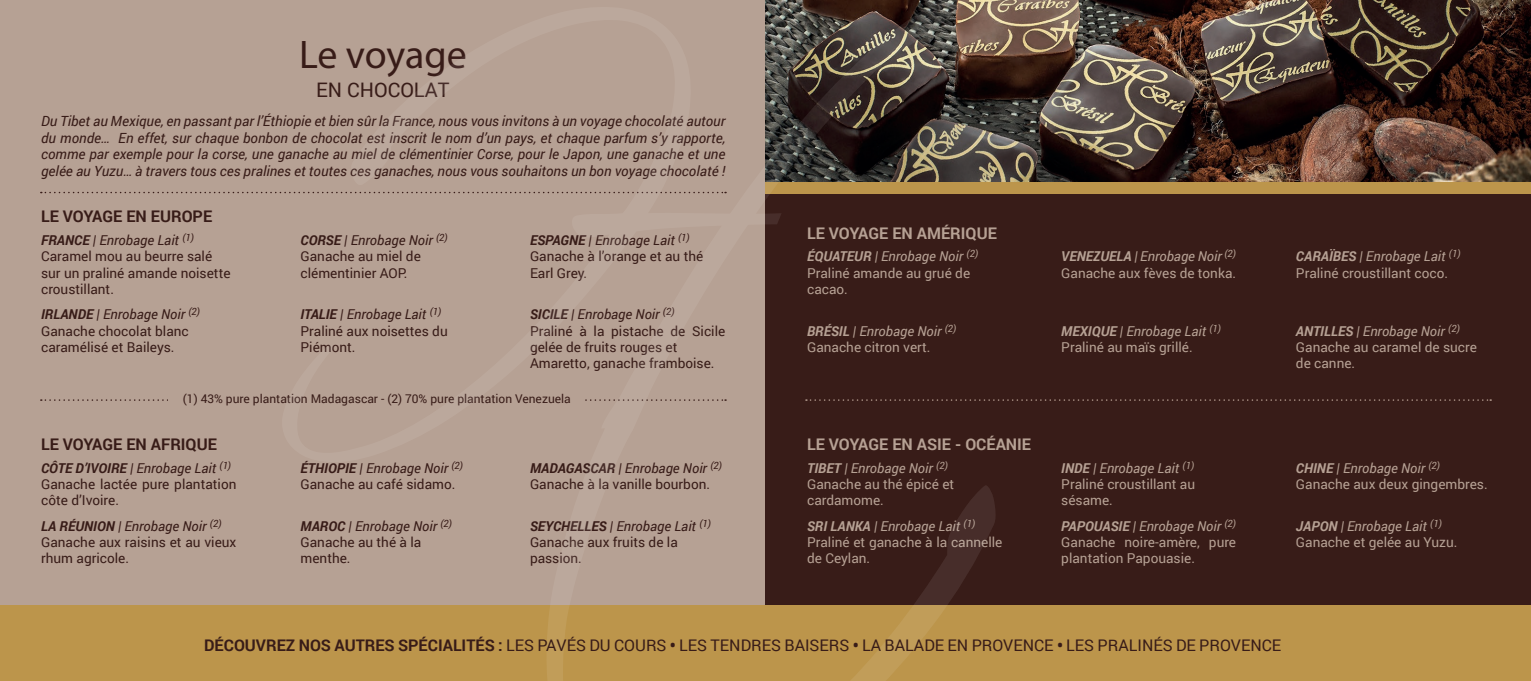
<style>
.page{position:relative;width:1531px;height:681px;background:#fff}
.page>*{position:absolute;margin:0;border:0;box-sizing:border-box;transform-origin:0 0}
.t1{font:40px "Myriad Pro";letter-spacing:-.005em;color:#381c18}
.t2{font:20px "Roboto";color:#381c18}
.t3{font:16px "Roboto";color:#381c18}
.t4{font:700 16px "Roboto";color:#b6a194}
.t5{font:700 16px "Roboto";color:#381c18}
.t6{font:italic 14px/16.8px "Roboto";color:#381c18;text-align:justify}
.t7{font:13.6px/16.4px "Roboto";color:#381c18}
.t8{font:13.6px/16.4px "Roboto";color:#b6a194}
.t9{font:12px "Roboto";color:#381c18}
.s1{font-weight:700;font-style:italic}
.s2{font-style:italic}
.s3{font-weight:700}
.s4{font-weight:900}
</style>
<div class="page">
<div style="left:0;top:0;width:765px;height:680px;background:#b6a194"></div>
<div style="left:765px;top:0;width:766px;height:680px;background:#381c18"></div>
<svg style="left:41px;top:192px;width:240px;height:1px"></svg>
<svg style="left:41px;top:399px;width:127px;height:1px"></svg>
<svg style="left:998px;top:399px;width:493px;height:1px"></svg>
<img style="left:996px;top:0;width:535px;height:182px">
<div style="left:765px;top:182px;width:766px;height:12px;background:#bc954b"></div>
<div style="left:0;top:605px;width:1531px;height:75px;background:#bc954b"></div>
<svg style="left:547px;top:0;width:449px;height:680px"></svg>
<h1 class="t1" style="left:299px;top:30px;width:169px">Le voyage</h1>
<h2 class="t2" style="left:316px;top:76px;width:135px">EN CHOCOLAT</h2>
<p class="t6" style="left:41px;top:112px;width:686px">Du Tibet au Mexique, en passant par l’Éthiopie et bien sûr la France, nous vous invitons à un voyage chocolaté autour du monde… En effet, sur chaque bonbon de chocolat est inscrit le nom d’un pays, et chaque parfum s’y rapporte, comme par exemple pour la corse, une ganache au miel de clémentinier Corse, pour le Japon, une ganache et une gelée au Yuzu… à travers tous ces pralines et toutes ces ganaches, nous vous souhaitons un bon voyage chocolaté !</p>
<p class="t5" style="left:41px;top:205px;width:173px">LE VOYAGE EN EUROPE</p>
<p class="t7" style="left:41px;top:231px;width:191px"><span class="s1">FRANCE</span> <span class="s2">| Enrobage Lait</span> <sup>(1)<br></sup>Caramel mou au beurre salé sur un praliné amande noisette croustillant.</p>
<p class="t7" style="left:41px;top:305px;width:160px"><span class="s1">IRLANDE</span> <span class="s2">| Enrobage Noir</span> <sup>(2)<br></sup>Ganache chocolat blanc caramélisé et Baileys.</p>
<p class="t7" style="left:300px;top:231px;width:149px"><span class="s1">CORSE</span> <span class="s2">| Enrobage Noir</span> <sup>(2)<br></sup>Ganache au miel de clémentinier AOP.</p>
<p class="t7" style="left:300px;top:305px;width:149px"><span class="s1">ITALIE</span> <span class="s2">| Enrobage Lait</span> <sup>(1)<br></sup>Praliné aux noisettes du<br>Piémont.</p>
<p class="t7" style="left:530px;top:231px;width:175px"><span class="s1">ESPAGNE</span> <span class="s2">| Enrobage Lait</span> <sup>(1)<br></sup>Ganache à l’orange et au thé<br>Earl Grey.</p>
<p class="t7" style="left:530px;top:305px;width:197px"><span class="s1">SICILE</span> <span class="s2">| Enrobage Noir</span> <sup>(2)<br></sup>Praliné à la pistache de Sicile gelée de fruits rouges et<br>Amaretto, ganache framboise.</p>
<p class="t9" style="left:183px;top:390px;width:389px">(1) 43% pure plantation Madagascar - (2) 70% pure plantation Venezuela</p>
<p class="t5" style="left:41px;top:433px;width:177px">LE VOYAGE EN AFRIQUE</p>
<p class="t7" style="left:41px;top:459px;width:197px"><span class="s1">CÔTE D’IVOIRE</span> <span class="s2">| Enrobage Lait</span> <sup>(1)<br></sup>Ganache lactée pure plantation côte d’Ivoire.</p>
<p class="t7" style="left:41px;top:517px;width:197px"><span class="s1">LA RÉUNION</span> <span class="s2">| Enrobage Noir</span> <sup>(2)<br></sup>Ganache aux raisins et au vieux rhum agricole.</p>
<p class="t7" style="left:300px;top:459px;width:164px"><span class="s1">ÉTHIOPIE</span> <span class="s2">| Enrobage Noir</span> <sup>(2)<br></sup>Ganache au café sidamo.</p>
<p class="t7" style="left:300px;top:517px;width:153px"><span class="s1">MAROC</span> <span class="s2">| Enrobage Noir</span> <sup>(2)<br></sup>Ganache au thé à la menthe.</p>
<p class="t7" style="left:530px;top:459px;width:193px"><span class="s1">MADAGASCAR</span> <span class="s2">| Enrobage Noir</span> <sup>(2)<br></sup>Ganache à la vanille bourbon.</p>
<p class="t7" style="left:530px;top:517px;width:182px"><span class="s1">SEYCHELLES</span> <span class="s2">| Enrobage Lait</span> <sup>(1)<br></sup>Ganache aux fruits de la passion.</p>
<p class="t4" style="left:807px;top:222px;width:191px">LE VOYAGE EN AMÉRIQUE</p>
<p class="t8" style="left:807px;top:247px;width:173px"><span class="s1">ÉQUATEUR</span> <span class="s2">| Enrobage Noir</span> <sup>(2)<br></sup>Praliné amande au grué de cacao.</p>
<p class="t8" style="left:807px;top:322px;width:151px"><span class="s1">BRÉSIL</span> <span class="s2">| Enrobage Noir</span> <sup>(2)<br></sup>Ganache citron vert.</p>
<p class="t8" style="left:1061px;top:247px;width:176px"><span class="s1">VENEZUELA</span> <span class="s2">| Enrobage Noir</span> <sup>(2)<br></sup>Ganache aux fèves de tonka.</p>
<p class="t8" style="left:1061px;top:322px;width:161px"><span class="s1">MEXIQUE</span> <span class="s2">| Enrobage Lait</span> <sup>(1)<br></sup>Praliné au maïs grillé.</p>
<p class="t4" style="left:807px;top:433px;width:226px">LE VOYAGE EN ASIE - OCÉANIE</p>
<p class="t8" style="left:807px;top:459px;width:149px"><span class="s1">TIBET</span> <span class="s2">| Enrobage Noir</span> <sup>(2)<br></sup>Ganache au thé épicé et cardamome.</p>
<p class="t8" style="left:807px;top:517px;width:197px"><span class="s1">SRI LANKA</span> <span class="s2">| Enrobage Lait</span> <sup>(1)<br></sup>Praliné et ganache à la cannelle de Ceylan.</p>
<p class="t8" style="left:1061px;top:459px;width:135px;text-align:justify"><span class="s1">INDE</span> <span class="s2">| Enrobage Lait</span> <sup>(1)<br></sup>Praliné croustillant au sésame.</p>
<p class="t8" style="left:1061px;top:517px;width:176px;text-align:justify"><span class="s1">PAPOUASIE</span> <span class="s2">| Enrobage Noir</span> <sup>(2)<br></sup>Ganache noire-amère, pure plantation Papouasie.</p>
<p class="t8" style="left:1296px;top:247px;width:166px"><span class="s1">CARAÏBES</span> <span class="s2">| Enrobage Lait</span> <sup>(1)<br></sup>Praliné croustillant coco.</p>
<p class="t8" style="left:1296px;top:322px;width:182px"><span class="s1">ANTILLES</span> <span class="s2">| Enrobage Noir</span> <sup>(2)<br></sup>Ganache au caramel de sucre de canne.</p>
<p class="t8" style="left:1296px;top:459px;width:193px"><span class="s1">CHINE</span> <span class="s2">| Enrobage Noir</span> <sup>(2)<br></sup>Ganache aux deux gingembres.</p>
<p class="t8" style="left:1296px;top:517px;width:163px"><span class="s1">JAPON</span> <span class="s2">| Enrobage Lait</span> <sup>(1)<br></sup>Ganache et gelée au Yuzu.</p>
<p class="t3" style="left:204px;top:634px;width:1078px"><span class="s3">DÉCOUVREZ NOS AUTRES SPÉCIALITÉS :</span> LES PAVÉS DU COURS <span class="s4">•</span> LES TENDRES BAISERS <span class="s4">•</span> LA BALADE EN PROVENCE <span class="s4">•</span> LES PRALINÉS DE PROVENCE</p>
</div>
